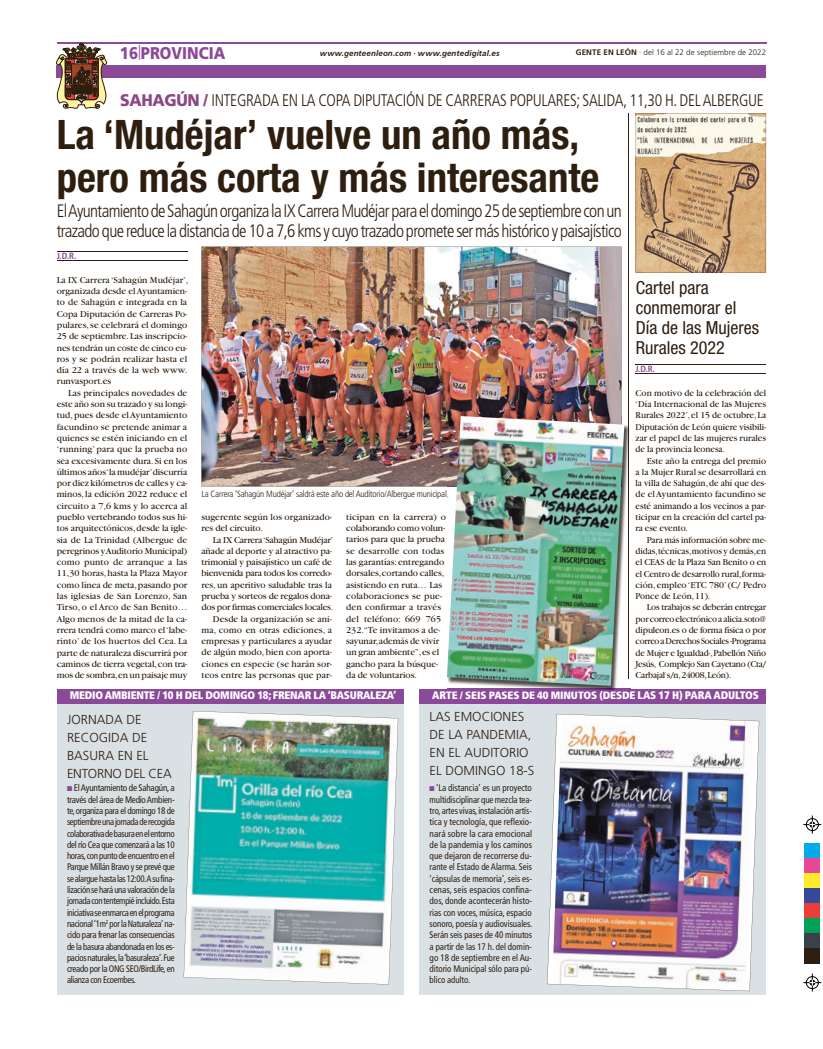
<style>
.page{position:relative;width:823px;height:1049px;background:#fff}
.page>*{position:absolute;margin:0;border:0;box-sizing:border-box;transform-origin:0 0}
.t1{font:700 condensed 40.7px/42.9px "Helvetica Neue LT Std";color:#2d1e10}
.t2{font:300 condensed 18px/20px "Frutiger LT Std";letter-spacing:-.035em;color:#2d1e10;scale:.96 1}
.t3{font:condensed 18px/20px "Helvetica Neue LT Std";color:#2d1e10}
.t4{font:900 17px "Frutiger LT Std";color:#8b4999;scale:.88 1}
.t5{font:300 condensed 16.8px "Frutiger LT Std";letter-spacing:-.02em;color:#2d1e10;scale:.94 1}
.t6{font:300 13px/18px "Frutiger LT Std";color:#2d1e10}
.t7{font:900 condensed 11px "Frutiger LT Std";letter-spacing:-.02em;color:#fff}
.t8{font:9.5px/11.3px "Garamond";letter-spacing:-.005em;color:#2d1e10;text-align:justify}
.t9{font:condensed 9.5px/11.3px "Frutiger LT Std";letter-spacing:-.02em;color:#2d1e10;text-align:justify}
.t10{font:condensed 9.5px/11.3px "Frutiger LT Std";letter-spacing:-.02em;color:#2d1e10;text-align:justify;scale:.95 1}
.t11{font:9.5px/11.3px "Garamond";letter-spacing:-.005em;color:#2d1e10;text-align:justify;scale:.96 1}
.t12{font:300 condensed 9px "Frutiger LT Std";letter-spacing:-.02em;color:#2d1e10}
.t13{font:700 condensed 9px "Frutiger LT Std";color:#8b4999}
.t14{font:italic 700 8px "Frutiger LT Std";letter-spacing:.015em;color:#2d1e10}
.t15{font:300 8px "Frutiger LT Std";letter-spacing:.005em;color:#2d1e10}
.s1{font-weight:700}
.s2{font-family:"Frutiger";font-weight:900;font-stretch:normal;color:#8b4885}
.s3{color:#8b4999}
</style>
<div class="page">
<svg style="left:803px;top:815px;width:17px;height:19px"></svg>
<svg style="left:803px;top:973px;width:17px;height:18px"></svg>
<div style="left:804px;top:844px;width:15px;height:15px;background:#00abe7"></div>
<div style="left:804px;top:859px;width:15px;height:15px;background:#e74795"></div>
<div style="left:804px;top:874px;width:15px;height:15px;background:#ffeb27"></div>
<div style="left:804px;top:889px;width:15px;height:15px;background:#36489b"></div>
<div style="left:804px;top:904px;width:15px;height:15px;background:#e83f39"></div>
<div style="left:804px;top:919px;width:15px;height:15px;background:#00a159"></div>
<div style="left:804px;top:934px;width:15px;height:15px;background:#3a414c"></div>
<div style="left:804px;top:949px;width:15px;height:15px;background:#2d1e10"></div>
<hr style="left:57px;top:42px;width:708px;height:1px;background:#8b4999">
<div style="left:57px;top:65px;width:708px;height:12px;background:#8b4999"></div>
<svg style="left:57px;top:43px;width:51px;height:66px"></svg>
<hr style="left:57px;top:251px;width:130px;height:1px;background:#2d1e10">
<hr style="left:57px;top:260px;width:130px;height:1px;background:#2d1e10">
<img style="left:201px;top:247px;width:420px;height:239px">
<hr style="left:635px;top:364px;width:130px;height:1px;background:#2d1e10">
<hr style="left:635px;top:373px;width:130px;height:1px;background:#2d1e10">
<hr style="left:628px;top:113px;width:1px;height:565px;background:#2d1e10">
<div style="left:419px;top:698px;width:346px;height:297px;background:#d9e1e5"></div>
<img style="left:547px;top:714px;width:211px;height:277px">
<div style="left:419px;top:689px;width:346px;height:14px;background:#8b4999"></div>
<div style="left:57px;top:698px;width:346px;height:297px;background:#d9e1e5"></div>
<img style="left:183px;top:711px;width:215px;height:273px">
<div style="left:57px;top:689px;width:346px;height:14px;background:#8b4999"></div>
<img style="left:447px;top:425px;width:183px;height:267px">
<img style="left:628px;top:425px;width:1px;height:253px">
<img style="left:446px;top:416px;width:178px;height:270px">
<svg style="left:635px;top:113px;width:130px;height:159px;background:#cbad89"></svg>
<h3 class="t4" style="left:120px;top:43px;width:121px">16<sup>|</sup>PROVINCIA</h3>
<p class="t14" style="left:320px;top:49px;width:181px">www.genteenleon.com · www.gentedigital.es</p>
<p class="t15" style="left:575px;top:48px;width:192px"><span class="s1">GENTE EN LEÓN</span> · del 16 al 22 de septiembre de 2022</p>
<h3 class="t5" style="left:120px;top:91px;width:685px"><span class="s2">SAHAGÚN /</span> INTEGRADA EN LA COPA DIPUTACIÓN DE CARRERAS POPULARES; SALIDA, 11,30 H. DEL ALBERGUE</h3>
<h1 class="t1" style="left:57px;top:113px;width:544px">La ‘Mudéjar’ vuelve un año más, pero más corta y más interesante</h1>
<h2 class="t2" style="left:57px;top:201px;width:590px">El Ayuntamiento de Sahagún organiza la IX Carrera Mudéjar para el domingo 25 de septiembre con un trazado que reduce la distancia de 10 a 7,6 kms y cuyo trazado promete ser más histórico y paisajístico</h2>
<p class="t13" style="left:57px;top:251px;width:21px">J.D.R.</p>
<p class="t8" style="left:57px;top:274px;width:133px">La IX Carrera ‘Sahagún Mudéjar’, organizada desde el Ayuntamien&shy;to de Sahagún e integrada en la Copa Diputación de Carreras Po&shy;pulares, se celebrará el domingo 25 de septiembre. Las inscripcio&shy;nes tendrán un coste de cinco eu&shy;ros y se podrán realizar hasta el día 22 a través de la web www. runvasport.es</p>
<p class="t8" style="left:57px;top:387px;width:132px;text-indent:11px">Las principales novedades de este año son su trazado y su longi&shy;tud, pues desde el Ayuntamiento facundino se pretende animar a quienes se estén iniciando en el ‘running’ para que la prueba no sea excesivamente dura. Si en los últimos años ‘la mudéjar’discurría por diez kilómetros de calles y ca&shy;minos, la edición 2022 reduce el circuito a 7,6 kms y lo acerca al pueblo vertebrando todos sus hi&shy;tos arquitectónicos, desde la igle&shy;sia de La Trinidad (Albergue de peregrinos y Auditorio Municipal) como punto de arranque a las 11,30 horas, hasta la Plaza Mayor como línea de meta, pasando por las iglesias de San Lorenzo, San Tirso, o el Arco de San Benito… Algo menos de la mitad de la ca&shy;rrera tendrá como marco el ‘labe&shy;rinto’ de los huertos del Cea. La parte de naturaleza discurrirá por caminos de tierra vegetal, con tra&shy;mos de sombra,en un paisaje muy</p>
<p class="t12" style="left:201px;top:489px;width:249px">La Carrera ‘Sahagún Mudéjar’ saldrá este año del Auditorio/Albergue municipal.</p>
<p class="t8" style="left:201px;top:511px;width:132px">sugerente según los organizado&shy;res del circuito.</p>
<p class="t8" style="left:201px;top:534px;width:133px;text-align:right">La IX Carrera ‘Sahagún Mudéjar’ añade al deporte y al atractivo pa&shy;trimonial y paisajístico un café de bienvenida para todos los corredo&shy;res, un aperitivo saludable tras la prueba y sorteos de regalos dona&shy;dos por firmas comerciales locales.<br>Desde la organización se ani&shy;ma, como en otras ediciones, a empresas y particulares a ayudar de algún modo, bien con aporta&shy;ciones en especie (se harán sor&shy;teos entre las personas que par-</p>
<p class="t8" style="left:346px;top:511px;width:101px;text-align:left">ticipan en la carrera) o colaborando como volun&shy;tarios para que la prueba se desarrolle con todas las garantías: entregando dorsales, cortando calles, asistiendo en ruta… Las colaboraciones se pue&shy;den confirmar a través del teléfono: 669 765<br>232.“Te invitamos a de&shy;sayunar,además de vivir un gran ambiente”, es el gancho para la búsque&shy;da de voluntarios.</p>
<h2 class="t3" style="left:635px;top:278px;width:125px">Cartel para conmemorar el<br>Día de las Mujeres<br>Rurales 2022</h2>
<p class="t13" style="left:635px;top:364px;width:21px">J.D.R.</p>
<p class="t8" style="left:635px;top:387px;width:132px">Con motivo de la celebración del ‘Día Internacional de las Mujeres Rurales 2022’, el 15 de octubre, La Diputación de León quiere visibili&shy;zar el papel de las mujeres rurales de la provincia leonesa.</p>
<p class="t8" style="left:635px;top:455px;width:132px;text-indent:11px">Este año la entrega del premio a la Mujer Rural se desarrollará en la villa de Sahagún, de ahí que des&shy;de el Ayuntamiento facundino se esté animando a los vecinos a par&shy;ticipar en la creación del cartel pa&shy;ra ese evento.</p>
<p class="t11" style="left:635px;top:534px;width:137px;text-indent:11px">Para más información sobre me&shy;didas,técnicas,motivos y demás,en el CEAS de la Plaza San Benito o en el Centro de desarrollo rural,forma&shy;ción, empleo ‘ETC 780’ (C/ Pedro Ponce de León, 11).</p>
<p class="t8" style="left:635px;top:602px;width:132px;text-indent:11px">Los trabajos se deberán entregar por correo electrónico a alicia.soto@ dipuleon.es o de forma física o por correo a Derechos Sociales -Programa de Mujer e Igualdad-, Pabellón Niño Jesús, Complejo San Cayetano (Cta/ Carbajal s/n, 24008, León).</p>
<p class="t7" style="left:70px;top:689px;width:328px">MEDIO AMBIENTE / 10 H DEL DOMINGO 18; FRENAR LA ‘BASURALEZA’</p>
<h3 class="t6" style="left:67px;top:710px;width:106px">JORNADA DE<br>RECOGIDA DE<br>BASURA EN EL<br>ENTORNO DEL CEA</h3>
<p class="t9" style="left:67px;top:782px;width:109px"><span class="s3">■</span> El Ayuntamiento de Sahagún, a través del área de Medio Ambien&shy;te, organiza para el domingo 18 de septiembre una jornada de recogida colaborativa de basura en el entorno del río Cea que comenzará a las 10 horas, con punto de encuentro en el Parque Millán Bravo y se prevé que se alargue hasta las 12:00. A su fina&shy;lización se hará una valoración de la jornada con tentempié incluido. Esta iniciativa se enmarca en el programa nacional ‘1m<sup>2</sup> por la Naturaleza’ na&shy;cido para frenar las consecuencias de la basura abandonada en los es&shy;pacios naturales, la ‘basuraleza’. Fue creado por la ONG SEO/BirdLife, en alianza con Ecoembes.</p>
<p class="t7" style="left:432px;top:689px;width:328px">ARTE / SEIS PASES DE 40 MINUTOS (DESDE LAS 17 H) PARA ADULTOS</p>
<h3 class="t6" style="left:429px;top:708px;width:106px">LAS EMOCIONES<br>DE LA PANDEMIA,<br>EN EL AUDITORIO<br>EL DOMINGO 18-S</h3>
<p class="t10" style="left:429px;top:782px;width:109px"><span class="s3">■</span> ‘La distancia’ es un proyecto multidisciplinar que mezcla tea&shy;tro, artes vivas, instalación artís&shy;tica y tecnología, que reflexio&shy;nará sobre la cara emocional de la pandemia y los caminos que dejaron de recorrerse du&shy;rante el Estado de Alarma. Seis ‘cápsulas de memoria’, seis es&shy;cenas, seis espacios confina&shy;dos, donde acontecerán histo&shy;rias con voces, música, espacio sonoro, poesía y audiovisuales.<br>Serán seis pases de 40 minutos a partir de las 17 h. del domin&shy;go 18 de septiembre en el Au&shy;ditorio Municipal sólo para pú&shy;blico adulto.</p>
</div>
